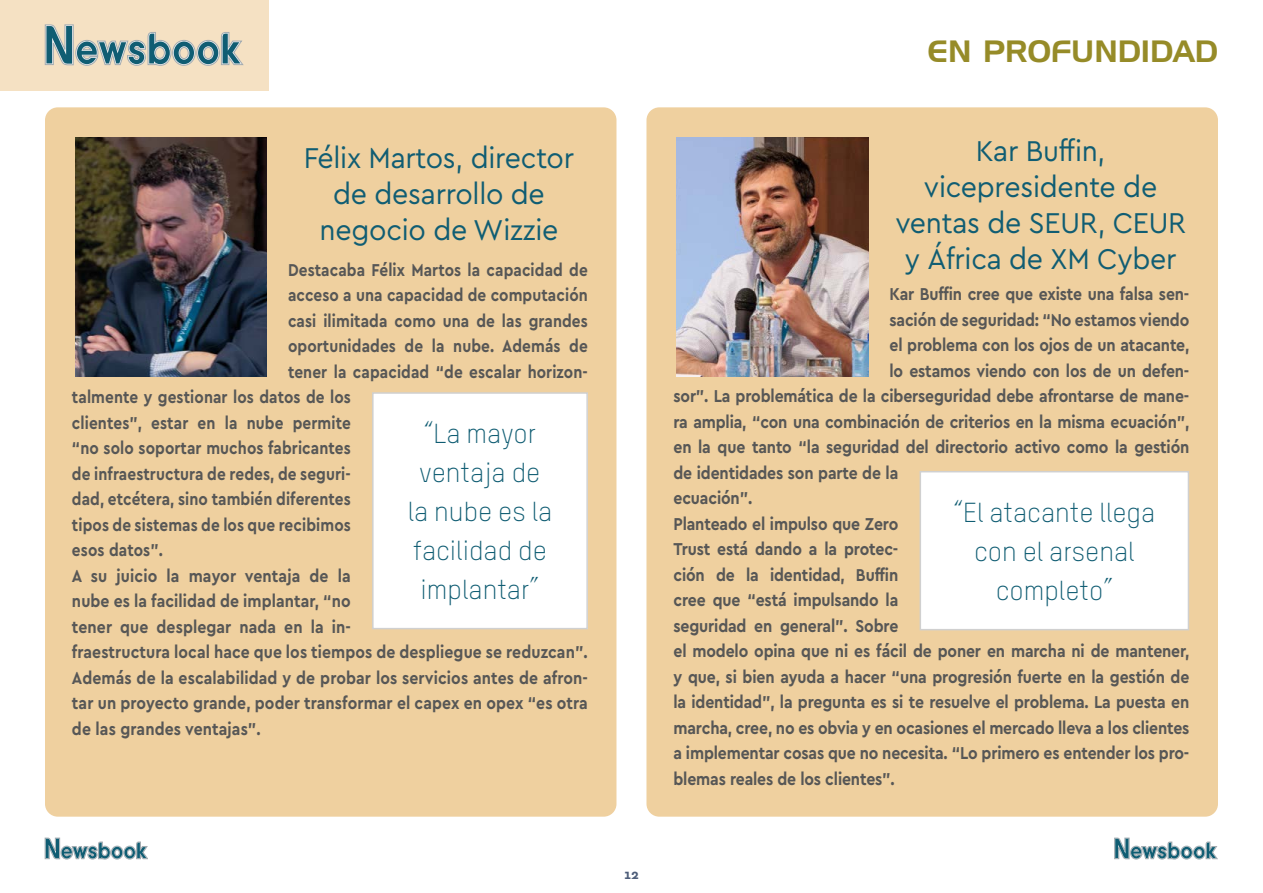
<style>
.page{position:relative;width:1263px;height:893px;background:#fff}
.page>*{position:absolute;margin:0;border:0;box-sizing:border-box;transform-origin:0 0}
.t1{font:30px/36px "Cera Pro";letter-spacing:-.01em;color:#105d73;text-align:center;scale:.95 1}
.t2{font:30px "Handel Gothic";color:#968b28}
.t3{font:300 27px/39px "TSTARPRO";color:#105d73;text-align:center}
.t4{font:700 18px "Cera Pro";letter-spacing:-.01em;color:#575756;scale:.88 1}
.t5{font:700 18px "Cera Pro";letter-spacing:-.01em;color:#575756;scale:.86 1}
.t6{font:700 13.5px "Cera Pro";color:#4d5d79}
</style>
<div class="page">
<div style="left:0;top:0;width:268px;height:90px;background:#f5e1c3"></div>
<svg style="left:45px;top:25px;width:198px;height:41px"></svg>
<svg style="left:45px;top:838px;width:103px;height:21px"></svg>
<svg style="left:1114px;top:838px;width:103px;height:21px"></svg>
<div style="left:45px;top:107px;width:571px;height:710px;background:#efd09f;border-radius:13px"></div>
<img style="left:75px;top:137px;width:192px;height:239px">
<div style="left:373px;top:393px;width:214px;height:236px;background:#fff"></div>
<div style="left:372px;top:392px;width:216px;height:237px;border:1px solid #d0d0d0"></div>
<div style="left:646px;top:107px;width:572px;height:710px;background:#efd09f;border-radius:13px"></div>
<img style="left:677px;top:137px;width:191px;height:239px">
<div style="left:920px;top:472px;width:268px;height:158px;background:#fff"></div>
<div style="left:919px;top:471px;width:270px;height:159px;border:2px solid #d0d0d0"></div>
<h1 class="t1" style="left:304px;top:139px;width:286px">Félix Martos, director de desarrollo de negocio de Wizzie</h1>
<p class="t5" style="left:288px;top:258px;width:350px">Destacaba Félix Martos la capacidad de</p>
<p class="t5" style="left:288px;top:283px;width:350px">acceso a una capacidad de computación</p>
<p class="t5" style="left:288px;top:309px;width:350px">casi ilimitada como una de las grandes</p>
<p class="t5" style="left:288px;top:334px;width:350px">oportunidades de la nube. Además de</p>
<p class="t5" style="left:288px;top:360px;width:350px">tener la capacidad “de escalar horizon-</p>
<p class="t5" style="left:72px;top:385px;width:326px">talmente y gestionar los datos de los</p>
<p class="t5" style="left:72px;top:411px;width:326px">clientes”, estar en la nube permite</p>
<p class="t5" style="left:72px;top:436px;width:326px">“no solo soportar muchos fabricantes</p>
<p class="t5" style="left:72px;top:462px;width:326px">de infraestructura de redes, de seguri-</p>
<p class="t5" style="left:72px;top:487px;width:326px">dad, etcétera, sino también diferentes</p>
<p class="t5" style="left:72px;top:513px;width:326px">tipos de sistemas de los que recibimos</p>
<p class="t5" style="left:72px;top:538px;width:107px">esos datos”.</p>
<p class="t4" style="left:72px;top:564px;width:318px">A su juicio la mayor ventaja de la</p>
<p class="t4" style="left:72px;top:589px;width:318px">nube es la facilidad de implantar, “no</p>
<p class="t4" style="left:72px;top:615px;width:318px">tener que desplegar nada en la in-</p>
<p class="t4" style="left:72px;top:640px;width:588px">fraestructura local hace que los tiempos de despliegue se reduzcan”.</p>
<p class="t4" style="left:72px;top:666px;width:588px">Además de la escalabilidad y de probar los servicios antes de afron-</p>
<p class="t4" style="left:72px;top:691px;width:588px">tar un proyecto grande, poder transformar el capex en opex “es otra</p>
<p class="t4" style="left:72px;top:717px;width:216px">de las grandes ventajas”.</p>
<h2 class="t3" style="left:408px;top:414px;width:146px">“La mayor ventaja de la nube es la facilidad de implantar”</h2>
<p class="t6" style="left:624px;top:865px;width:16px">12</p>
<h1 class="t2" style="left:928px;top:37px;width:292px">EN PROFUNDIDAD</h1>
<h1 class="t1" style="left:895px;top:131px;width:307px">Kar Buffin, vicepresidente de ventas de SEUR, CEUR y África de XM Cyber</h1>
<p class="t4" style="left:889px;top:282px;width:342px">Kar Buffin cree que existe una falsa sen-</p>
<p class="t4" style="left:889px;top:308px;width:342px">sación de seguridad: “No estamos viendo</p>
<p class="t4" style="left:889px;top:333px;width:342px">el problema con los ojos de un atacante,</p>
<p class="t4" style="left:889px;top:359px;width:342px">lo estamos viendo con los de un defen-</p>
<p class="t4" style="left:673px;top:384px;width:588px">sor”. La problemática de la ciberseguridad debe afrontarse de mane-</p>
<p class="t4" style="left:673px;top:410px;width:588px">ra amplia, “con una combinación de criterios en la misma ecuación”,</p>
<p class="t4" style="left:673px;top:435px;width:588px">en la que tanto “la seguridad del directorio activo como la gestión</p>
<p class="t4" style="left:673px;top:461px;width:257px">de identidades son parte de la</p>
<p class="t4" style="left:673px;top:486px;width:91px">ecuación”.</p>
<p class="t4" style="left:673px;top:512px;width:257px">Planteado el impulso que Zero</p>
<p class="t4" style="left:673px;top:537px;width:257px">Trust está dando a la protec-</p>
<p class="t4" style="left:673px;top:563px;width:257px">ción de la identidad, Buffin</p>
<p class="t4" style="left:673px;top:588px;width:257px">cree que “está impulsando la</p>
<p class="t4" style="left:673px;top:614px;width:257px">seguridad en general”. Sobre</p>
<p class="t4" style="left:673px;top:639px;width:588px">el modelo opina que ni es fácil de poner en marcha ni de mantener,</p>
<p class="t4" style="left:673px;top:665px;width:588px">y que, si bien ayuda a hacer “una progresión fuerte en la gestión de</p>
<p class="t4" style="left:673px;top:690px;width:588px">la identidad”, la pregunta es si te resuelve el problema. La puesta en</p>
<p class="t4" style="left:673px;top:716px;width:588px">marcha, cree, no es obvia y en ocasiones el mercado lleva a los clientes</p>
<p class="t4" style="left:673px;top:741px;width:588px">a implementar cosas que no necesita. “Lo primero es entender los pro-</p>
<p class="t4" style="left:673px;top:767px;width:253px">blemas reales de los clientes”.</p>
<h2 class="t3" style="left:953px;top:493px;width:203px">“El atacante llega con el arsenal completo”</h2>
</div>
